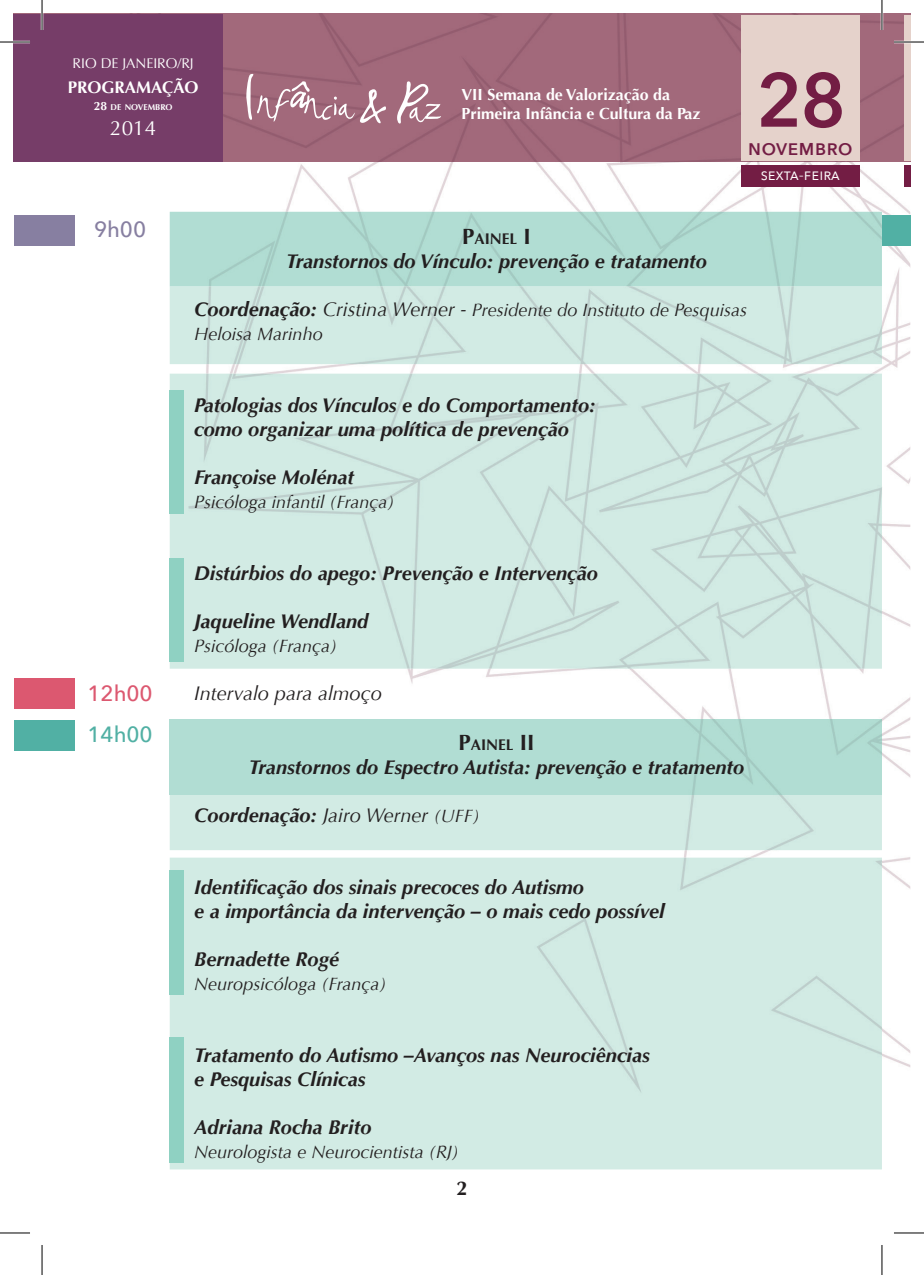
<style>
.page{position:relative;width:924px;height:1275px;background:#fff}
.page>*{position:absolute;margin:0;border:0;box-sizing:border-box;transform-origin:0 0}
.t1{font:600 75.2px "Avenir Next";color:#731d44}
.t2{font:500 22px "Avenir Next";color:#731d44}
.t3{font:500 22px "Avenir Next";color:#51b0a4}
.t4{font:500 22px "Avenir Next";color:#dc5870}
.t5{font:500 22px "Avenir Next";color:#877fa1}
.t6{font:20.6px "Optima";color:#fff}
.t7{font:italic 700 20px/24px "Optima";color:#231f20}
.t8{font:italic 20px "Optima";color:#231f20}
.t9{font:700 20px "Optima";color:#231f20}
.t10{font:italic 18px/24px "Optima";color:#231f20}
.t11{font:700 16.8px "Optima";color:#fff}
.t12{font:700 16px/19.2px "Optima";color:#fff}
.t13{font:16px "Avenir Next";color:#fff}
.t14{font:700 15.4px "Optima";color:#231f20}
.t15{font:14px "Optima";color:#fff}
.t16{font:700 8.4px "Optima";color:#fff}
.s1{font-size:12px}
.s2{font-size:22px}
.s3{font-weight:700;font-size:20px}
.s4{font-size:20px}
.s5{font-weight:400}
.s6{font-weight:400;font-size:18px}
</style>
<div class="page">
<img style="left:14px;top:161px;width:895px;height:1100px">
<div style="left:223px;top:14px;width:686px;height:147px;background:#a2697b"></div>
<div style="left:14px;top:14px;width:209px;height:147px;background:#763d68"></div>
<svg style="left:246px;top:73px;width:140px;height:51px"></svg>
<svg style="left:397px;top:80px;width:44px;height:44px"></svg>
<div style="left:881px;top:215px;width:28px;height:30px;background:#51b0a4"></div>
<div style="left:904px;top:15px;width:5px;height:146px;background:#e5d2cb"></div>
<div style="left:904px;top:165px;width:5px;height:22px;background:#731d44"></div>
<img style="left:170px;top:374px;width:711px;height:294px">
<div style="left:170px;top:857px;width:711px;height:312px;background:#d2ebe4"></div>
<div style="left:170px;top:286px;width:711px;height:78px;background:#d2ebe4"></div>
<div style="left:170px;top:794px;width:711px;height:56px;background:#d2ebe4"></div>
<div style="left:170px;top:212px;width:711px;height:74px;background:#b1ddd3"></div>
<div style="left:170px;top:719px;width:711px;height:75px;background:#b1ddd3"></div>
<div style="left:170px;top:391px;width:13px;height:122px;background:#8fd1c2"></div>
<div style="left:170px;top:870px;width:13px;height:124px;background:#8fd1c2"></div>
<div style="left:170px;top:1037px;width:13px;height:125px;background:#8fd1c2"></div>
<img style="left:170px;top:558px;width:13px;height:103px">
<div style="left:14px;top:720px;width:60px;height:30px;background:#51b0a4"></div>
<div style="left:14px;top:678px;width:60px;height:31px;background:#dc5870"></div>
<div style="left:740px;top:15px;width:118px;height:146px;background:#e5d2cb"></div>
<div style="left:740px;top:165px;width:118px;height:22px;background:#731d44"></div>
<div style="left:14px;top:215px;width:60px;height:30px;background:#877fa1"></div>
<hr style="left:0;top:41px;width:30px;height:2px;background:#fff">
<hr style="left:893px;top:41px;width:30px;height:2px;background:#fff">
<hr style="left:0;top:1231px;width:30px;height:3px;background:#fff">
<hr style="left:893px;top:1231px;width:30px;height:3px;background:#fff">
<hr style="left:41px;top:0;width:2px;height:30px;background:#fff">
<hr style="left:41px;top:1245px;width:2px;height:30px;background:#fff">
<hr style="left:880px;top:0;width:2px;height:30px;background:#fff">
<hr style="left:880px;top:1245px;width:2px;height:30px;background:#fff">
<hr style="left:0;top:42px;width:30px;height:1px;background:#000">
<hr style="left:893px;top:42px;width:30px;height:1px;background:#000">
<hr style="left:0;top:1232px;width:30px;height:1px;background:#000">
<hr style="left:893px;top:1232px;width:30px;height:1px;background:#000">
<hr style="left:42px;top:0;width:1px;height:30px;background:#000">
<hr style="left:42px;top:1245px;width:1px;height:30px;background:#000">
<hr style="left:881px;top:0;width:1px;height:30px;background:#000">
<hr style="left:881px;top:1245px;width:1px;height:30px;background:#000">
<p class="t15" style="left:73px;top:55px;width:123px">RIO DE JANEIRO/RJ</p>
<p class="t11" style="left:68px;top:77px;width:132px">PROGRAMAÇÃO</p>
<p class="t16" style="left:94px;top:102px;width:80px"><span class="s1">28</span> DE NOVEMBRO</p>
<p class="t6" style="left:110px;top:116px;width:47px">2014</p>
<p class="t12" style="left:461px;top:85px;width:240px">VII Semana de Valorização da<br>Primeira Infância e Cultura da Paz</p>
<h1 class="t1" style="left:755px;top:36px;width:91px">28</h1>
<p class="t2" style="left:747px;top:128px;width:106px">NOVEMBRO</p>
<p class="t13" style="left:760px;top:160px;width:81px">SEXTA-FEIRA</p>
<p class="t5" style="left:94px;top:210px;width:54px">9h00</p>
<p class="t4" style="left:87px;top:674px;width:67px">12h00</p>
<p class="t3" style="left:87px;top:715px;width:67px">14h00</p>
<p class="t14" style="left:462px;top:229px;width:70px"><span class="s2">P</span>AINEL <span class="s2">I</span></p>
<p class="t7" style="left:286px;top:249px;width:422px">Transtornos do Vínculo: prevenção e tratamento</p>
<p class="t10" style="left:194px;top:298px;width:554px"><span class="s3">Coordenação:</span> <span class="s4">Cristina Werner -</span> Presidente do Instituto de Pesquisas<br>Heloisa Marinho</p>
<p class="t7" style="left:194px;top:393px;width:403px">Patologias dos Vínculos e do Comportamento: como organizar uma política de prevenção</p>
<p class="t7" style="left:194px;top:465px;width:161px">Françoise Molénat</p>
<p class="t10" style="left:194px;top:490px;width:202px">Psicóloga infantil (França)</p>
<p class="t7" style="left:194px;top:561px;width:405px">Distúrbios do apego: Prevenção e Intervenção</p>
<p class="t7" style="left:194px;top:609px;width:175px">Jaqueline Wendland</p>
<p class="t10" style="left:194px;top:634px;width:144px">Psicóloga (França)</p>
<p class="t8" style="left:194px;top:681px;width:189px">Intervalo para almoço</p>
<p class="t14" style="left:458px;top:736px;width:77px"><span class="s2">P</span>AINEL <span class="s2">II</span></p>
<p class="t7" style="left:249px;top:755px;width:496px">Transtornos do Espectro Autista: prevenção e tratamento</p>
<p class="t7" style="left:194px;top:803px;width:287px">Coordenação: <span class="s5">Jairo Werner</span> <span class="s6">(UFF)</span></p>
<p class="t7" style="left:194px;top:875px;width:472px">Identificação dos sinais precoces do Autismo<br>e a importância da intervenção – o mais cedo possível</p>
<p class="t7" style="left:194px;top:947px;width:146px">Bernadette Rogé</p>
<p class="t10" style="left:194px;top:972px;width:194px">Neuropsicóloga (França)</p>
<p class="t7" style="left:194px;top:1043px;width:457px">Tratamento do Autismo –Avanços nas Neurociências e Pesquisas Clínicas</p>
<p class="t7" style="left:194px;top:1115px;width:179px">Adriana Rocha Brito</p>
<p class="t10" style="left:194px;top:1140px;width:266px">Neurologista e Neurocientista (RJ)</p>
<p class="t9" style="left:456px;top:1176px;width:13px">2</p>
</div>
